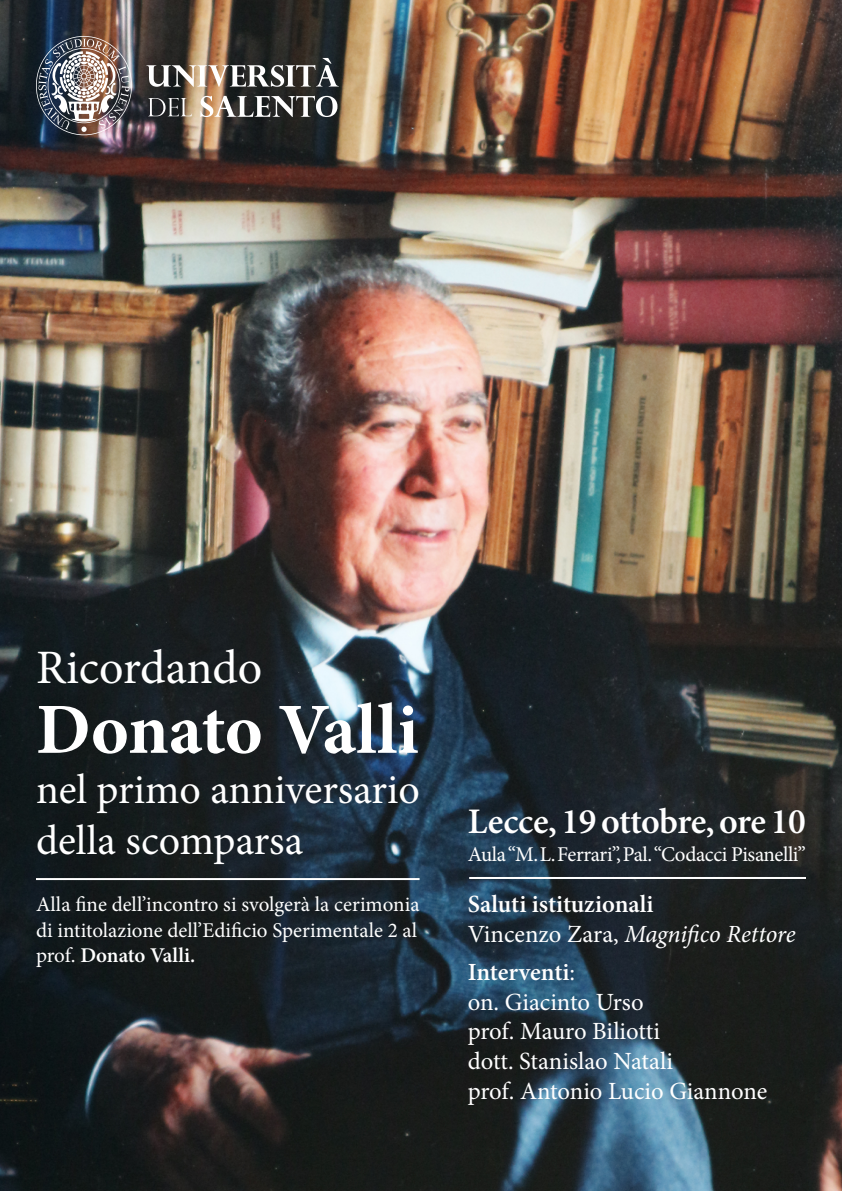
<style>
.page{position:relative;width:842px;height:1191px;background:#fff}
.page>*{position:absolute;margin:0;border:0;box-sizing:border-box;transform-origin:0 0}
.t1{font:700 72px "Minion Pro";color:#fff}
.t2{font:48px "Minion Pro";color:#fff}
.t3{font:42px/50.4px "Minion Pro";color:#fff}
.t4{font:600 36px "Minion Pro";letter-spacing:-.02em;color:#fff}
.t5{font:24.7px/29.7px "Minion Pro";letter-spacing:-.005em;color:#fff}
.t6{font:600 24.7px/29.7px "Minion Pro";color:#fff}
.t7{font:21px/25.2px "Minion Pro";letter-spacing:-.005em;color:#fff;text-align:justify}
.s1{font-weight:600}
.s2{font-weight:400}
.s3{font-weight:400;font-style:italic}
</style>
<div class="page">
<img style="left:0;top:0;width:842px;height:1191px">
<svg style="left:146px;top:58px;width:193px;height:29px"></svg>
<svg style="left:200px;top:96px;width:137px;height:21px"></svg>
<svg style="left:148px;top:98px;width:44px;height:18px"></svg>
<img style="left:36px;top:36px;width:96px;height:99px">
<hr style="left:36px;top:878px;width:384px;height:2px;background:#fff">
<hr style="left:469px;top:877px;width:337px;height:2px;background:#fff">
<h2 class="t2" style="left:36px;top:635px;width:228px">Ricordando</h2>
<h1 class="t1" style="left:36px;top:679px;width:384px">Donato Valli</h1>
<h3 class="t3" style="left:36px;top:765px;width:385px">nel primo anniversario della scomparsa</h3>
<p class="t7" style="left:36px;top:892px;width:385px">Alla fine dell’incontro si svolgerà la cerimonia di intitolazione dell’Edificio Sperimentale 2 al prof. <span class="s1">Donato Valli.</span></p>
<h3 class="t4" style="left:468px;top:796px;width:340px">Lecce, 19 ottobre, ore 10</h3>
<p class="t7" style="left:468px;top:841px;width:340px">Aula “M. L. Ferrari”, Pal. “Codacci Pisanelli”</p>
<p class="t6" style="left:468px;top:889px;width:329px">Saluti istituzionali<br><span class="s2">Vincenzo Zara,</span> <span class="s3">Magnifico Rettore</span></p>
<p class="t5" style="left:468px;top:957px;width:301px"><span class="s1">Interventi</span>:<br>on. Giacinto Urso<br>prof. Mauro Biliotti<br>dott. Stanislao Natali<br>prof. Antonio Lucio Giannone</p>
</div>
